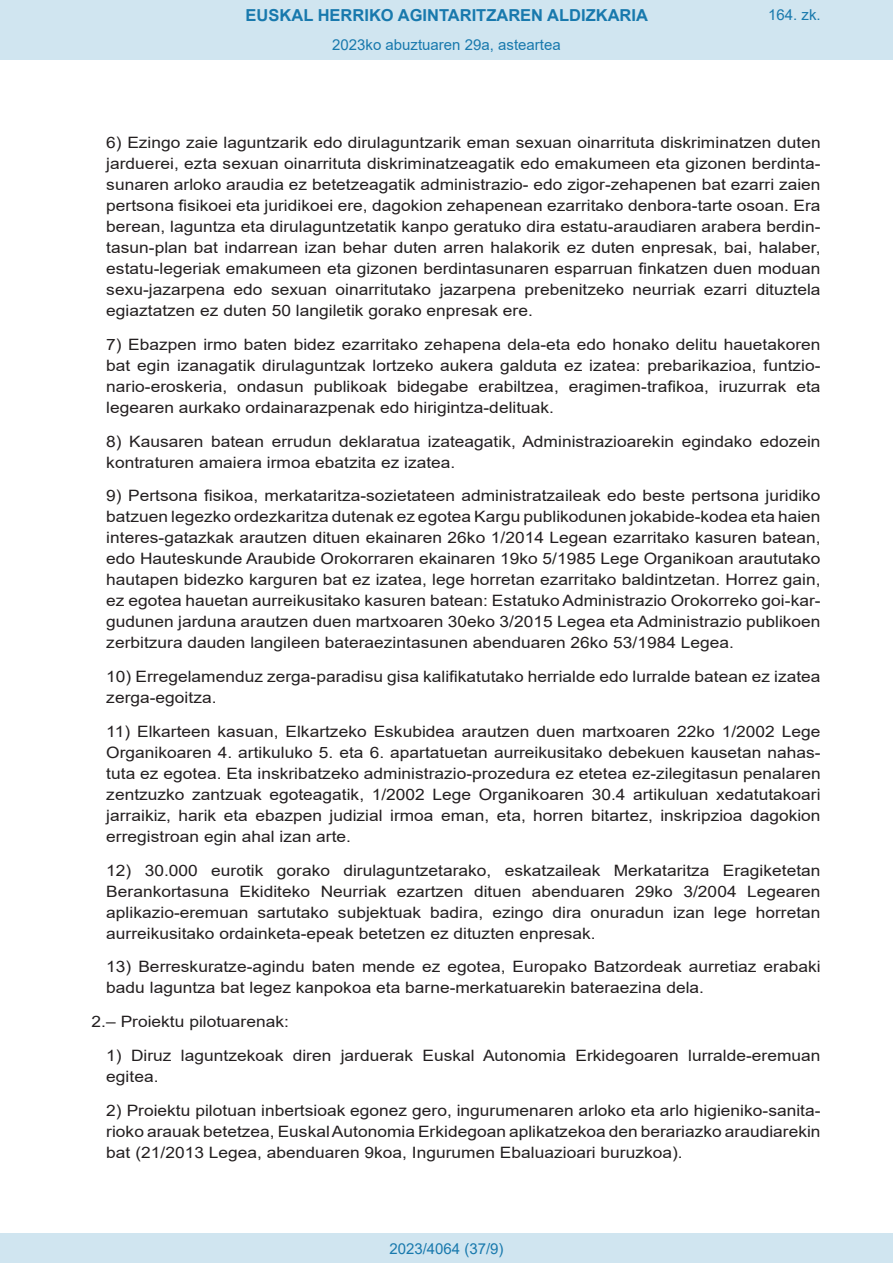
<style>
.page{position:relative;width:893px;height:1263px;background:#fff}
.page>*{position:absolute;margin:0;border:0;box-sizing:border-box;transform-origin:0 0}
.t1{font:700 16.5px "Arial";color:#1879ad}
.BOPVDetalle1{font:15.6px/21px "Arial";color:#231f20;text-align:justify;scale:1.11 1}
.BOPVDetalle{font:15.6px "Arial";color:#231f20;scale:1.11 1}
.Paginacion_Centro{font:15px "Arial";color:#1879ad}
</style>
<div class="page">
<div style="left:0;top:0;width:893px;height:60px;background:#d0e5f0"></div>
<div style="left:0;top:1233px;width:893px;height:30px;background:#d0e5f0"></div>
<p class="t1" style="left:246px;top:3px;width:404px">EUSKAL HERRIKO AGINTARITZAREN ALDIZKARIA</p>
<p class="Paginacion_Centro" style="left:332px;top:35px;width:230px">2023ko abuztuaren 29a, asteartea</p>
<p class="Paginacion_Centro" style="left:768px;top:5px;width:54px">164. zk.</p>
<p class="BOPVDetalle1" style="left:106px;top:132px;width:645px">6) Ezingo zaie laguntzarik edo dirulaguntzarik eman sexuan oinarrituta diskriminatzen duten jarduerei, ezta sexuan oinarrituta diskriminatzeagatik edo emakumeen eta gizonen berdinta&shy;sunaren arloko araudia ez betetzeagatik administrazio- edo zigor-zehapenen bat ezarri zaien pertsona fisikoei eta juridikoei ere, dagokion zehapenean ezarritako denbora-tarte osoan. Era berean, laguntza eta dirulaguntzetatik kanpo geratuko dira estatu-araudiaren arabera berdin&shy;tasun-plan bat indarrean izan behar duten arren halakorik ez duten enpresak, bai, halaber, estatu-legeriak emakumeen eta gizonen berdintasunaren esparruan finkatzen duen moduan sexu-jazarpena edo sexuan oinarritutako jazarpena prebenitzeko neurriak ezarri dituztela egiaztatzen ez duten 50 langiletik gorako enpresak ere.</p>
<p class="BOPVDetalle1" style="left:106px;top:334px;width:645px">7) Ebazpen irmo baten bidez ezarritako zehapena dela-eta edo honako delitu hauetakoren bat egin izanagatik dirulaguntzak lortzeko aukera galduta ez izatea: prebarikazioa, funtzio&shy;nario-eroskeria, ondasun publikoak bidegabe erabiltzea, eragimen-trafikoa, iruzurrak eta legearen aurkako ordainarazpenak edo hirigintza-delituak.</p>
<p class="BOPVDetalle1" style="left:106px;top:431px;width:645px">8) Kausaren batean errudun deklaratua izateagatik, Administrazioarekin egindako edozein kontraturen amaiera irmoa ebatzita ez izatea.</p>
<p class="BOPVDetalle1" style="left:106px;top:485px;width:645px">9) Pertsona fisikoa, merkataritza-sozietateen administratzaileak edo beste pertsona juridiko batzuen legezko ordezkaritza dutenak ez egotea Kargu publikodunen jokabide-kodea eta haien interes-gatazkak arautzen dituen ekainaren 26ko 1/2014 Legean ezarritako kasuren batean, edo Hauteskunde Araubide Orokorraren ekainaren 19ko 5/1985 Lege Organikoan araututako hautapen bidezko karguren bat ez izatea, lege horretan ezarritako baldintzetan. Horrez gain, ez egotea hauetan aurreikusitako kasuren batean: Estatuko Administrazio Orokorreko goi-kar&shy;gudunen jarduna arautzen duen martxoaren 30eko 3/2015 Legea eta Administrazio publikoen zerbitzura dauden langileen bateraezintasunen abenduaren 26ko 53/1984 Legea.</p>
<p class="BOPVDetalle1" style="left:106px;top:666px;width:645px">10) Erregelamenduz zerga-paradisu gisa kalifikatutako herrialde edo lurralde batean ez izatea zerga-egoitza.</p>
<p class="BOPVDetalle1" style="left:106px;top:721px;width:645px">11) Elkarteen kasuan, Elkartzeko Eskubidea arautzen duen martxoaren 22ko 1/2002 Lege Organikoaren 4. artikuluko 5. eta 6. apartatuetan aurreikusitako debekuen kausetan nahas&shy;tuta ez egotea. Eta inskribatzeko administrazio-prozedura ez etetea ez-zilegitasun penalaren zentzuzko zantzuak egoteagatik, 1/2002 Lege Organikoaren 30.4 artikuluan xedatutakoari jarraikiz, harik eta ebazpen judizial irmoa eman, eta, horren bitartez, inskripzioa dagokion erregistroan egin ahal izan arte.</p>
<p class="BOPVDetalle1" style="left:106px;top:860px;width:645px">12) 30.000 eurotik gorako dirulaguntzetarako, eskatzaileak Merkataritza Eragiketetan Berankortasuna Ekiditeko Neurriak ezartzen dituen abenduaren 29ko 3/2004 Legearen aplikazio-eremuan sartutako subjektuak badira, ezingo dira onuradun izan lege horretan aurreikusitako ordainketa-epeak betetzen ez dituzten enpresak.</p>
<p class="BOPVDetalle1" style="left:106px;top:956px;width:645px">13) Berreskuratze-agindu baten mende ez egotea, Europako Batzordeak aurretiaz erabaki badu laguntza bat legez kanpokoa eta barne-merkatuarekin bateraezina dela.</p>
<p class="BOPVDetalle" style="left:92px;top:1011px;width:179px">2.– Proiektu pilotuarenak:</p>
<p class="BOPVDetalle1" style="left:106px;top:1045px;width:645px">1) Diruz laguntzekoak diren jarduerak Euskal Autonomia Erkidegoaren lurralde-eremuan egitea.</p>
<p class="BOPVDetalle1" style="left:106px;top:1100px;width:645px">2) Proiektu pilotuan inbertsioak egonez gero, ingurumenaren arloko eta arlo higieniko-sanita&shy;rioko arauak betetzea, Euskal Autonomia Erkidegoan aplikatzekoa den berariazko araudiarekin bat (21/2013 Legea, abenduaren 9koa, Ingurumen Ebaluazioari buruzkoa).</p>
<p class="Paginacion_Centro" style="left:389px;top:1238px;width:116px">2023/4064 (37/9)</p>
</div>
